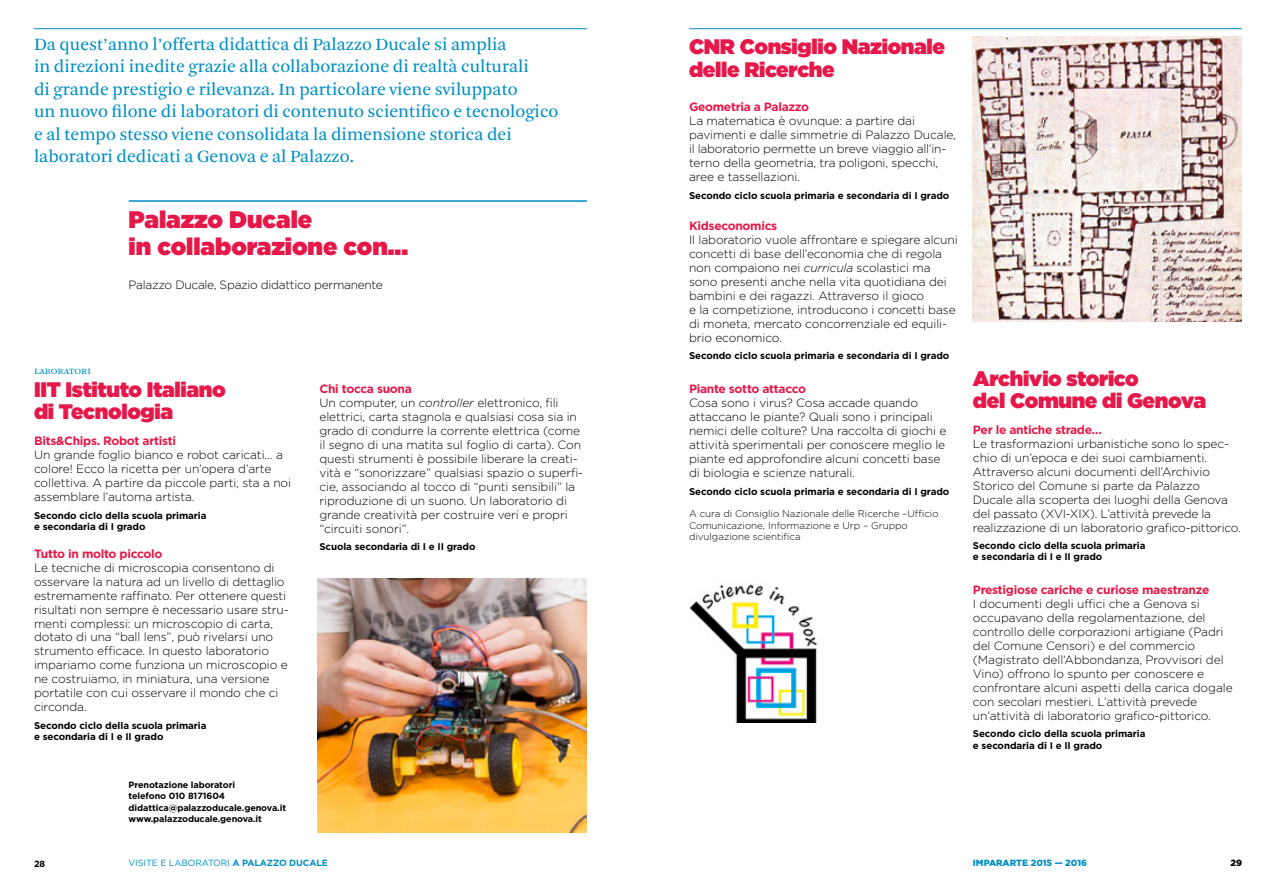
<style>
.page{position:relative;width:1276px;height:893px;background:#fff}
.page>*{position:absolute;margin:0;border:0;box-sizing:border-box;transform-origin:0 0}
.t1{font:900 24px/27px "Gotham";color:#e61849}
.t2{font:900 21px/22.5px "Gotham";letter-spacing:-.015em;color:#e61849}
.t3{font:18px/22.5px "Arnhem Blond";color:#008fc3}
.t4{font:300 12px/14px "Gotham";letter-spacing:-.01em;color:#000}
.t5{font:700 12px "Gotham";letter-spacing:-.025em;color:#e61849}
.t6{font:10.5px "Arnhem SC Blond";letter-spacing:-.01em;color:#008fc3}
.t7{font:700 9.75px/11.2px "Gotham";letter-spacing:-.01em;color:#000}
.t8{font:300 9.75px/11.2px "Gotham";color:#000}
.t9{font:700 9px/11.2px "Gotham";letter-spacing:-.01em;color:#000}
.t10{font:9px "Gotham";letter-spacing:-.01em;color:#008fc3}
.t11{font:900 9px "Gotham";color:#008fc3}
.t12{font:900 9px "Gotham";color:#000}
.s1{font-weight:700;color:#e61849}
.s2{font-style:italic}
.s3{font-weight:700}
</style>
<div class="page">
<hr style="left:34px;top:28px;width:553px;height:1px;background:#008fc3">
<hr style="left:689px;top:28px;width:553px;height:1px;background:#008fc3">
<hr style="left:129px;top:200px;width:458px;height:2px;background:#008fc3">
<img style="left:318px;top:578px;width:269px;height:254px">
<img style="left:689px;top:584px;width:129px;height:139px">
<img style="left:973px;top:37px;width:269px;height:284px">
<p class="t3" style="left:34px;top:33px;width:526px">Da quest’anno l’offerta didattica di Palazzo Ducale si amplia<br>in direzioni inedite grazie alla collaborazione di realtà culturali<br>di grande prestigio e rilevanza. In particolare viene sviluppato<br>un nuovo filone di laboratori di contenuto scientifico e tecnologico e al tempo stesso viene consolidata la dimensione storica dei laboratori dedicati a Genova e al Palazzo.</p>
<h1 class="t1" style="left:129px;top:205px;width:281px">Palazzo Ducale<br>in collaborazione con...</h1>
<p class="t4" style="left:129px;top:278px;width:256px">Palazzo Ducale, Spazio didattico permanente</p>
<p class="t6" style="left:34px;top:365px;width:58px">laboratori</p>
<h2 class="t2" style="left:34px;top:377px;width:193px">IIT Istituto Italiano di Tecnologia</h2>
<p class="t5" style="left:34px;top:434px;width:143px">Bits&amp;Chips. Robot artisti</p>
<p class="t4" style="left:34px;top:448px;width:259px">Un grande foglio bianco e robot caricati… a colore! Ecco la ricetta per un’opera d’arte collettiva. A partire da piccole parti, sta a noi assemblare l’automa artista.</p>
<p class="t7" style="left:34px;top:509px;width:174px">Secondo ciclo della scuola primaria e secondaria di I grado</p>
<p class="t5" style="left:34px;top:546px;width:130px">Tutto in molto piccolo</p>
<p class="t4" style="left:34px;top:560px;width:256px">Le tecniche di microscopia consentono di osservare la natura ad un livello di dettaglio estremamente raffinato. Per ottenere questi risultati non sempre è necessario usare stru&shy;menti complessi: un microscopio di carta, dotato di una “ball lens”, può rivelarsi uno strumento efficace. In questo laboratorio impariamo come funziona un microscopio e ne costruiamo, in miniatura, una versione portatile con cui osservare il mondo che ci circonda.</p>
<p class="t7" style="left:34px;top:719px;width:174px">Secondo ciclo della scuola primaria e secondaria di I e II grado</p>
<p class="t9" style="left:129px;top:779px;width:159px">Prenotazione laboratori<br>telefono 010 8171604 didattica@palazzoducale.genova.it www.palazzoducale.genova.it</p>
<p class="t4" style="left:319px;top:382px;width:265px"><span class="s1">Chi tocca suona<br></span>Un computer, un <span class="s2">controller</span> elettronico, fili elettrici, carta stagnola e qualsiasi cosa sia in grado di condurre la corrente elettrica (come il segno di una matita sul foglio di carta). Con questi strumenti è possibile liberare la creati&shy;vità e “sonorizzare” qualsiasi spazio o superfi&shy;cie, associando al tocco di “punti sensibili” la riproduzione di un suono. Un laboratorio di grande creatività per costruire veri e propri “circuiti sonori”.</p>
<p class="t7" style="left:319px;top:541px;width:158px">Scuola secondaria di I e II grado</p>
<h2 class="t2" style="left:689px;top:35px;width:258px">CNR Consiglio Nazionale delle Ricerche</h2>
<p class="t5" style="left:689px;top:100px;width:122px">Geometria a Palazzo</p>
<p class="t4" style="left:689px;top:114px;width:268px">La matematica è ovunque: a partire dai pavimenti e dalle simmetrie di Palazzo Ducale, il laboratorio permette un breve viaggio all’in&shy;terno della geometria, tra poligoni, specchi, aree e tassellazioni.</p>
<p class="t7" style="left:689px;top:189px;width:262px">Secondo ciclo scuola primaria e secondaria di I grado</p>
<p class="t5" style="left:689px;top:219px;width:90px">Kidseconomics</p>
<p class="t4" style="left:689px;top:232px;width:270px">Il laboratorio vuole affrontare e spiegare alcuni concetti di base dell’economia che di regola non compaiono nei <span class="s2">curricula</span> scolastici ma sono presenti anche nella vita quotidiana dei bambini e dei ragazzi. Attraverso il gioco<br>e la competizione, introducono i concetti base di moneta, mercato concorrenziale ed equili&shy;brio economico.</p>
<p class="t7" style="left:689px;top:350px;width:262px">Secondo ciclo scuola primaria e secondaria di I grado</p>
<p class="t5" style="left:689px;top:382px;width:119px">Piante sotto attacco</p>
<p class="t4" style="left:689px;top:396px;width:259px">Cosa sono i virus? Cosa accade quando attaccano le piante? Quali sono i principali nemici delle colture? Una raccolta di giochi e attività sperimentali per conoscere meglio le piante ed approfondire alcuni concetti base di biologia e scienze naturali.</p>
<p class="t7" style="left:689px;top:485px;width:262px">Secondo ciclo scuola primaria e secondaria di I grado</p>
<p class="t8" style="left:689px;top:508px;width:251px">A cura di Consiglio Nazionale delle Ricerche –Ufficio<br>Comunicazione, Informazione e Urp – Gruppo divulgazione scientifica</p>
<h2 class="t2" style="left:973px;top:366px;width:235px">Archivio storico<br>del Comune di Genova</h2>
<p class="t5" style="left:973px;top:423px;width:130px">Per le antiche strade…</p>
<p class="t4" style="left:973px;top:436px;width:269px">Le trasformazioni urbanistiche sono lo spec&shy;chio di un’epoca e dei suoi cambiamenti.<br>Attraverso alcuni documenti dell’Archivio Storico del Comune si parte da Palazzo Ducale alla scoperta dei luoghi della Genova del passato (XVI-XIX). L’attività prevede la realizzazione di un laboratorio grafico-pittorico.</p>
<p class="t7" style="left:973px;top:540px;width:174px">Secondo ciclo della scuola primaria e secondaria di I e II grado</p>
<p class="t5" style="left:973px;top:583px;width:238px">Prestigiose cariche e curiose maestranze</p>
<p class="t4" style="left:973px;top:597px;width:261px">I documenti degli uffici che a Genova si occupavano della regolamentazione, del controllo delle corporazioni artigiane (Padri del Comune Censori) e del commercio (Magistrato dell’Abbondanza, Provvisori del Vino) offrono lo spunto per conoscere e confrontare alcuni aspetti della carica dogale con secolari mestieri. L’attività prevede un’attività di laboratorio grafico-pittorico.</p>
<p class="t7" style="left:973px;top:728px;width:174px">Secondo ciclo della scuola primaria e secondaria di I e II grado</p>
<p class="t10" style="left:129px;top:858px;width:201px">VISITE E LABORATORI <span class="s3">A PALAZZO DUCALE</span></p>
<p class="t9" style="left:34px;top:858px;width:13px">28</p>
<p class="t11" style="left:973px;top:858px;width:116px">IMPARARTE 2015 — 2016</p>
<p class="t12" style="left:1230px;top:858px;width:13px">29</p>
</div>
